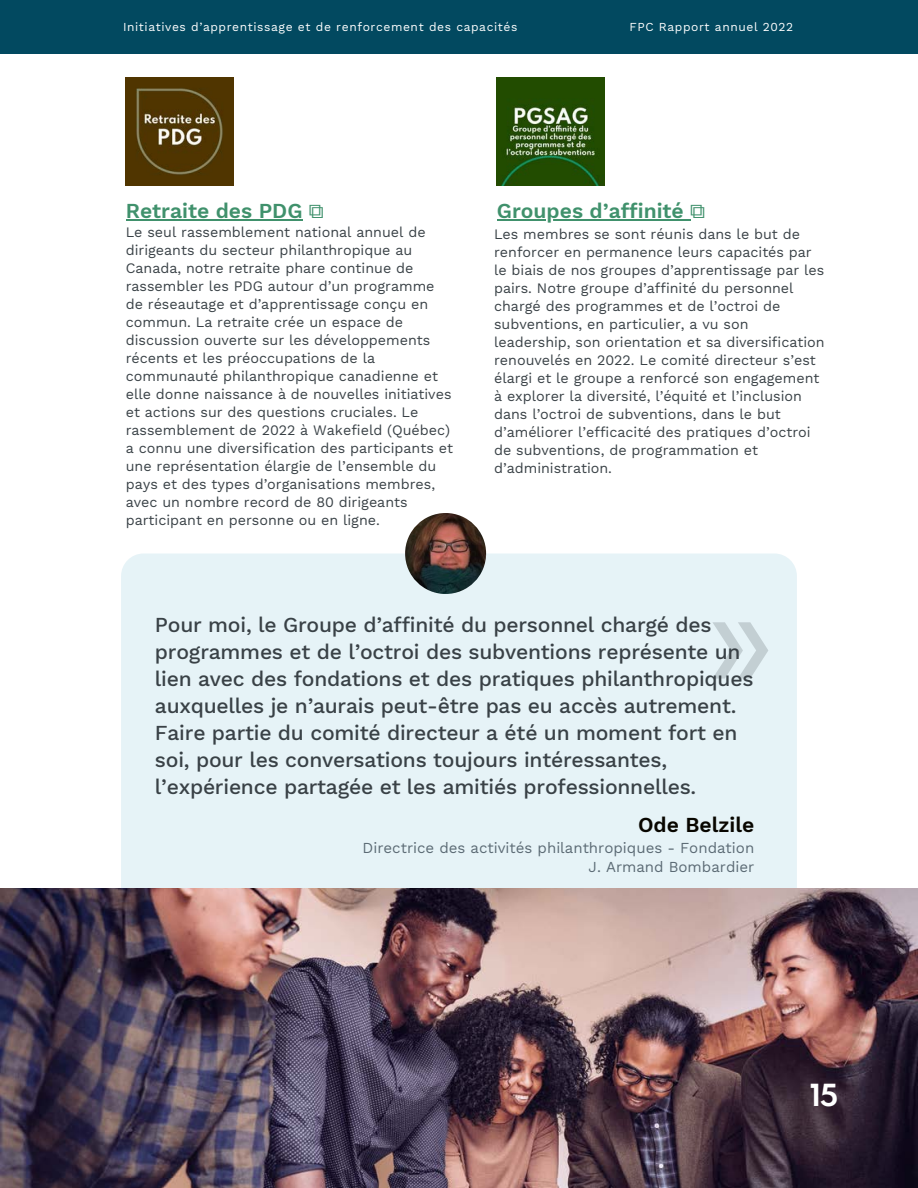
<style>
.page{position:relative;width:918px;height:1188px;background:#fff}
.page>*{position:absolute;margin:0;border:0;box-sizing:border-box;transform-origin:0 0}
.t1{font:143.55px "Work Sans";color:#394146}
.t2{font:700 27px "Spartan MB";color:#fff}
.t3{font:500 21px/27px "Work Sans";letter-spacing:-.01em;color:#394146}
.t4{font:600 21px "Work Sans";color:#40916c}
.t5{font:600 21px "Work Sans";color:#080600}
.t6{font:15px/19.2px "Work Sans";color:#5b6a74;text-align:right}
.t7{font:14.25px/18px "Work Sans";color:#394146}
.t8{font:12px "Work Sans";letter-spacing:.05em;color:#fff}
.s1{font-family:"Free Serif";font-weight:400}
</style>
<div class="page">
<div style="left:121px;top:554px;width:676px;height:368px;background:#e6f3f7;border-radius:22px"></div>
<img style="left:405px;top:513px;width:81px;height:81px;border-radius:50%">
<img style="left:0;top:888px;width:918px;height:300px">
<div style="left:0;top:0;width:918px;height:54px;background:#024960"></div>
<img style="left:497px;top:77px;width:108px;height:108px">
<img style="left:126px;top:77px;width:108px;height:108px">
<hr style="left:126px;top:219px;width:177px;height:1px;background:#40916c">
<hr style="left:497px;top:219px;width:193px;height:1px;background:#40916c">
<p class="t8" style="left:123px;top:20px;width:396px">Initiatives d’apprentissage et de renforcement des capacités</p>
<p class="t8" style="left:630px;top:20px;width:165px">FPC Rapport annuel 2022</p>
<p class="t4" style="left:126px;top:198px;width:200px">Retraite des PDG <span class="s1">⧉</span></p>
<p class="t7" style="left:126px;top:223px;width:329px">Le seul rassemblement national annuel de dirigeants du secteur philanthropique au Canada, notre retraite phare continue de rassembler les PDG autour d’un programme de réseautage et d’apprentissage conçu en commun. La retraite crée un espace de discussion ouverte sur les développements récents et les préoccupations de la communauté philanthropique canadienne et elle donne naissance à de nouvelles initiatives et actions sur des questions cruciales. Le rassemblement de 2022 à Wakefield (Québec) a connu une diversification des participants et une représentation élargie de l’ensemble du pays et des types d’organisations membres, avec un nombre record de 80 dirigeants participant en personne ou en ligne.</p>
<p class="t4" style="left:497px;top:198px;width:210px">Groupes d’affinité <span class="s1">⧉</span></p>
<p class="t7" style="left:494px;top:225px;width:332px">Les membres se sont réunis dans le but de renforcer en permanence leurs capacités par le biais de nos groupes d’apprentissage par les pairs. Notre groupe d’affinité du personnel chargé des programmes et de l’octroi de subventions, en particulier, a vu son leadership, son orientation et sa diversification renouvelés en 2022. Le comité directeur s’est élargi et le groupe a renforcé son engagement à explorer la diversité, l’équité et l’inclusion dans l’octroi de subventions, dans le but d’améliorer l’efficacité des pratiques d’octroi de subventions, de programmation et d’administration.</p>
<p class="t3" style="left:155px;top:611px;width:600px">Pour moi, le Groupe d’affinité du personnel chargé des programmes et de l’octroi des subventions représente un lien avec des fondations et des pratiques philanthropiques auxquelles je n’aurais peut-être pas eu accès autrement.<br>Faire partie du comité directeur a été un moment fort en soi, pour les conversations toujours intéressantes, l’expérience partagée et les amitiés professionnelles.</p>
<h1 class="t1" style="left:705px;top:555px;width:72px">»</h1>
<p class="t5" style="left:638px;top:813px;width:118px">Ode Belzile</p>
<p class="t6" style="left:363px;top:838px;width:393px">Directrice des activités philanthropiques - Fondation<br>J. Armand Bombardier</p>
<p class="t2" style="left:812px;top:1075px;width:28px">15</p>
</div>
